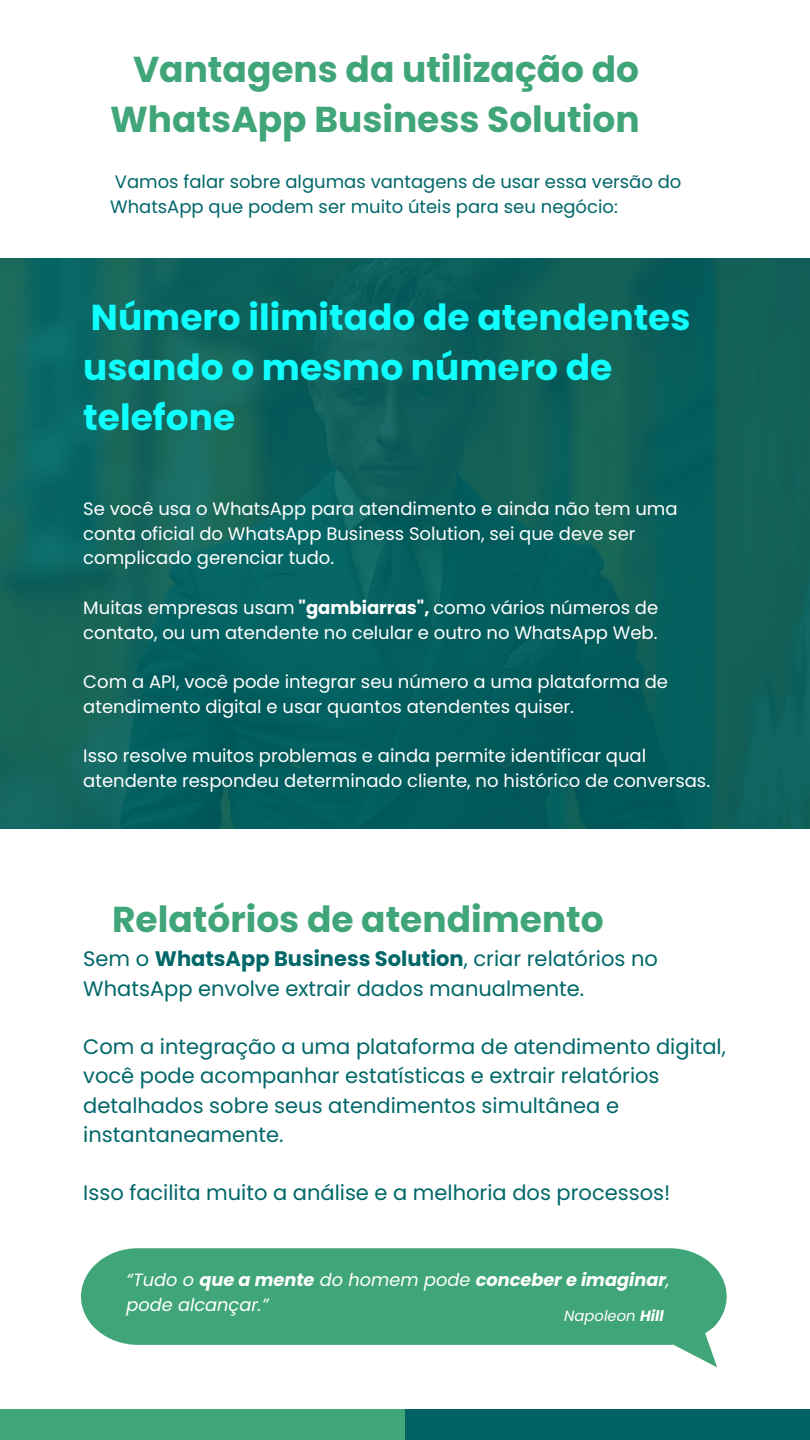
<style>
.page{position:relative;width:810px;height:1440px;background:#fff}
.page>*{position:absolute;margin:0;border:0;box-sizing:border-box;transform-origin:0 0}
.t1{font:700 36px/50.2px "Poppins";color:#40a578;text-align:right}
.t2{font:700 36px/50.2px "Poppins";color:#10ffff}
.t3{font:21px/29.2px "Poppins";color:#006769}
.t4{font:18px/24.8px "Poppins";color:#fff}
.t5{font:18px/24.8px "Poppins";color:#006769}
.t6{font:italic 17.7px/24.4px "Poppins";color:#fff}
.t7{font:italic 14.7px "Poppins";color:#fff}
.s1{font-weight:700}
</style>
<div class="page">
<div style="left:0;top:1409px;width:405px;height:31px;background:#40a578"></div>
<div style="left:405px;top:1409px;width:405px;height:31px;background:#006264"></div>
<svg style="left:0;top:259px;width:810px;height:570px;fill:#0b605c"></svg>
<svg style="left:81px;top:1248px;width:646px;height:119px;fill:#40a578"></svg>
<h1 class="t1" style="left:110px;top:45px;width:531px">Vantagens da utilização do<br>WhatsApp Business Solution</h1>
<p class="t5" style="left:110px;top:169px;width:573px">Vamos falar sobre algumas vantagens de usar essa versão do<br>WhatsApp que podem ser muito úteis para seu negócio:</p>
<h1 class="t2" style="left:83px;top:292px;width:609px">Número ilimitado de atendentes usando o mesmo número de telefone</h1>
<p class="t4" style="left:83px;top:496px;width:596px">Se você usa o WhatsApp para atendimento e ainda não tem uma conta oficial do WhatsApp Business Solution, sei que deve ser complicado gerenciar tudo.</p>
<p class="t4" style="left:83px;top:595px;width:576px">Muitas empresas usam <span class="s1">"gambiarras",</span> como vários números de contato, ou um atendente no celular e outro no WhatsApp Web.</p>
<p class="t4" style="left:83px;top:669px;width:586px">Com a API, você pode integrar seu número a uma plataforma de atendimento digital e usar quantos atendentes quiser.</p>
<p class="t4" style="left:83px;top:744px;width:628px">Isso resolve muitos problemas e ainda permite identificar qual atendente respondeu determinado cliente, no histórico de conversas.</p>
<h1 class="t1" style="left:112px;top:894px;width:493px">Relatórios de atendimento</h1>
<p class="t3" style="left:83px;top:944px;width:576px">Sem o <span class="s1">WhatsApp Business Solution</span>, criar relatórios no<br>WhatsApp envolve extrair dados manualmente.</p>
<p class="t3" style="left:83px;top:1032px;width:644px">Com a integração a uma plataforma de atendimento digital, você pode acompanhar estatísticas e extrair relatórios detalhados sobre seus atendimentos simultânea e instantaneamente.</p>
<p class="t3" style="left:83px;top:1178px;width:589px">Isso facilita muito a análise e a melhoria dos processos!</p>
<p class="t6" style="left:126px;top:1268px;width:545px">“Tudo o <span class="s1">que a mente</span> do homem pode <span class="s1">conceber e imaginar</span>, pode alcançar.”</p>
<p class="t7" style="left:564px;top:1306px;width:101px">Napoleon <span class="s1">Hill</span></p>
</div>
